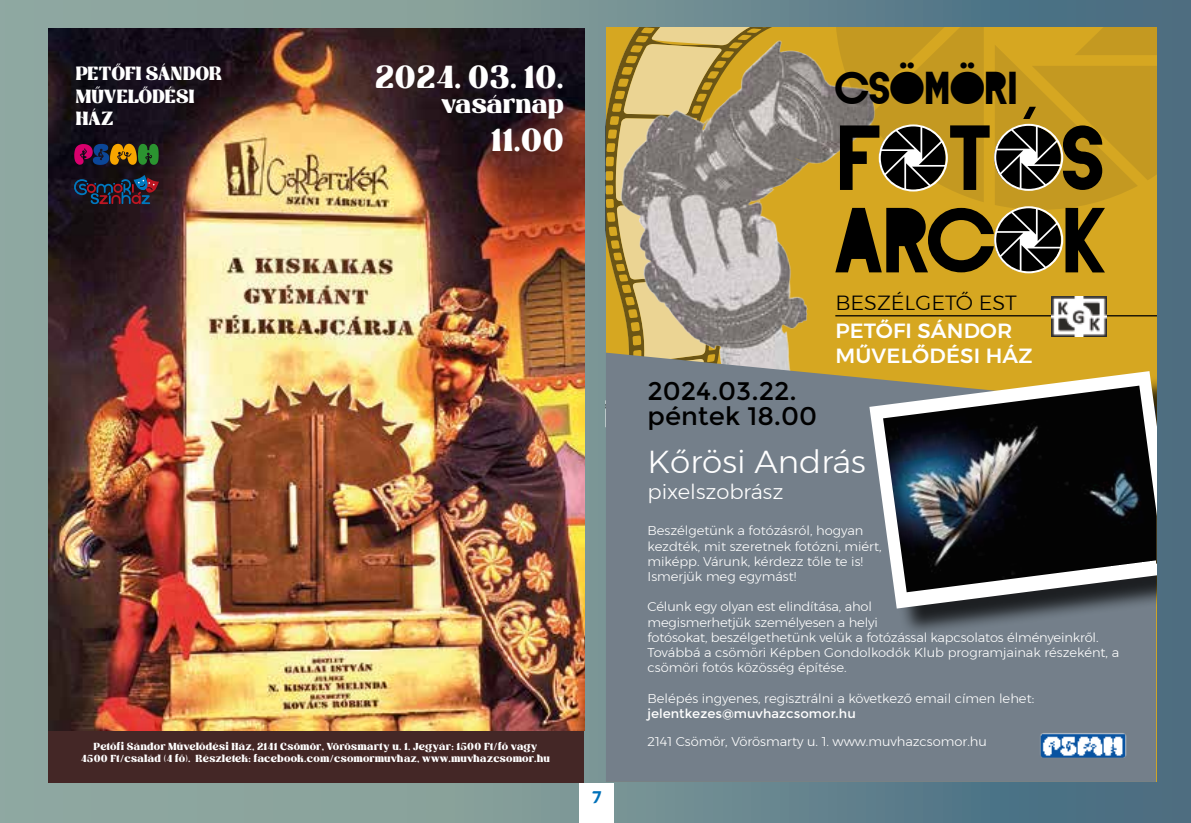
<style>
.page{position:relative;width:1191px;height:823px;background:#fff}
.page>*{position:absolute;margin:0;border:0;box-sizing:border-box;transform-origin:0 0}
.t1{font:700 92px/82.4px "Bar Q Blind";color:#000}
.t2{font:700 46px "Bar Q Blind";color:#000}
.t3{font:31.6px "Bingo Dilan";color:#fff}
.t4{font:300 31.6px "Montserrat";color:#fff}
.t5{font:25.4px/25.4px "Montserrat";color:#000}
.t6{font:25.4px "Bingo Dilan";letter-spacing:-.015em;color:#fff}
.t7{font:500 20.4px/24.6px "Montserrat";letter-spacing:.01em;color:#fff}
.t8{font:300 20.4px "Montserrat";color:#000}
.t9{font:300 20.4px "Montserrat";color:#fff}
.t10{font:20px "Cronos Pro Bold Capt";color:#0071b9}
.t11{font:19px/22.8px "Bingo Dilan";color:#fff}
.t12{font:300 12.6px/15.2px "Montserrat";color:#fff}
.t13{font:12.6px "Montserrat";color:#fff}
.t14{font:10.2px/12.2px "Bingo Dilan";letter-spacing:.01em;color:#fff;text-align:center}
</style>
<div class="page">
<div style="left:0;top:0;width:1191px;height:822px;background:linear-gradient(to right,#9bafa1,#4a6e82)"></div>
<div style="left:580px;top:782px;width:34px;height:40px;background:#fff"></div>
<div style="left:48px;top:28px;width:536px;height:754px;background:#442726"></div>
<img style="left:48px;top:28px;width:536px;height:702px">
<svg style="left:74px;top:144px;width:85px;height:21px;background:#624d32"></svg>
<svg style="left:74px;top:175px;width:85px;height:29px;background:#2c263a"></svg>
<div style="left:606px;top:27px;width:550px;height:754px;background:#d6a721"></div>
<svg style="left:606px;top:82px;width:8px;height:191px"></svg>
<img style="left:614px;top:27px;width:273px;height:325px">
<hr style="left:835px;top:315px;width:321px;height:1px;background:#000">
<svg style="left:835px;top:27px;width:321px;height:246px"></svg>
<img style="left:1051px;top:296px;width:55px;height:40px">
<div style="left:606px;top:352px;width:550px;height:429px;background:#747f8a"></div>
<div style="left:873px;top:375px;width:283px;height:261px;background:#000;opacity:.75"></div>
<svg style="left:862px;top:364px;width:294px;height:250px;background:#50514b"></svg>
<img style="left:1007px;top:721px;width:125px;height:37px">
<h3 class="t11" style="left:75px;top:63px;width:148px">PETŐFI SÁNDOR<br>MŰVELŐDÉSI<br>HÁZ</h3>
<h3 class="t3" style="left:375px;top:57px;width:191px">2024. 03. 10.</h3>
<h3 class="t6" style="left:441px;top:88px;width:124px">vasárnap</h3>
<h3 class="t3" style="left:490px;top:120px;width:75px">11.00</h3>
<p class="t14" style="left:81px;top:740px;width:471px">Petőfi Sándor Művelődési Ház, 2141 Csömör, Vörösmarty u. 1. Jegyár: 1500 Ft/fő vagy<br>4500 Ft/család (4 fő). Részletek: facebook.com/csomormuvhaz, www.muvhazcsomor.hu</p>
<h3 class="t10" style="left:592px;top:785px;width:12px">7</h3>
<h2 class="t2" style="left:835px;top:63px;width:184px">CSÖMÖRI</h2>
<h1 class="t1" style="left:835px;top:116px;width:271px">FOTÓS<br>ARCOK</h1>
<h3 class="t8" style="left:835px;top:287px;width:183px">BESZÉLGETŐ EST</h3>
<h3 class="t7" style="left:835px;top:318px;width:199px">PETŐFI SÁNDOR<br>MŰVELŐDÉSI HÁZ</h3>
<h3 class="t5" style="left:647px;top:378px;width:171px">2024.03.22. péntek 18.00</h3>
<h3 class="t4" style="left:647px;top:438px;width:220px">Kőrösi András</h3>
<h3 class="t9" style="left:647px;top:476px;width:137px">pixelszobrász</h3>
<p class="t12" style="left:647px;top:523px;width:235px">Beszélgetünk a fotózásról, hogyan kezdték, mit szeretnek fotózni, miért, miképp. Várunk, kérdezz tőle te is!<br>Ismerjük meg egymást!</p>
<p class="t12" style="left:647px;top:599px;width:473px">Célunk egy olyan est elindítása, ahol<br>megismerhetjük személyesen a helyi<br>fotósokat, beszélgethetünk velük a fotózással kapcsolatos élményeinkről.<br>Továbbá a csömöri Képben Gondolkodók Klub programjainak részeként, a csömöri fotós közösség építése.</p>
<p class="t12" style="left:647px;top:690px;width:388px">Belépés ingyenes, regisztrálni a következő email címen lehet:</p>
<p class="t13" style="left:647px;top:705px;width:210px">jelentkezes@muvhazcsomor.hu</p>
<p class="t12" style="left:647px;top:733px;width:341px">2141 Csömör, Vörösmarty u. 1. www.muvhazcsomor.hu</p>
</div>
